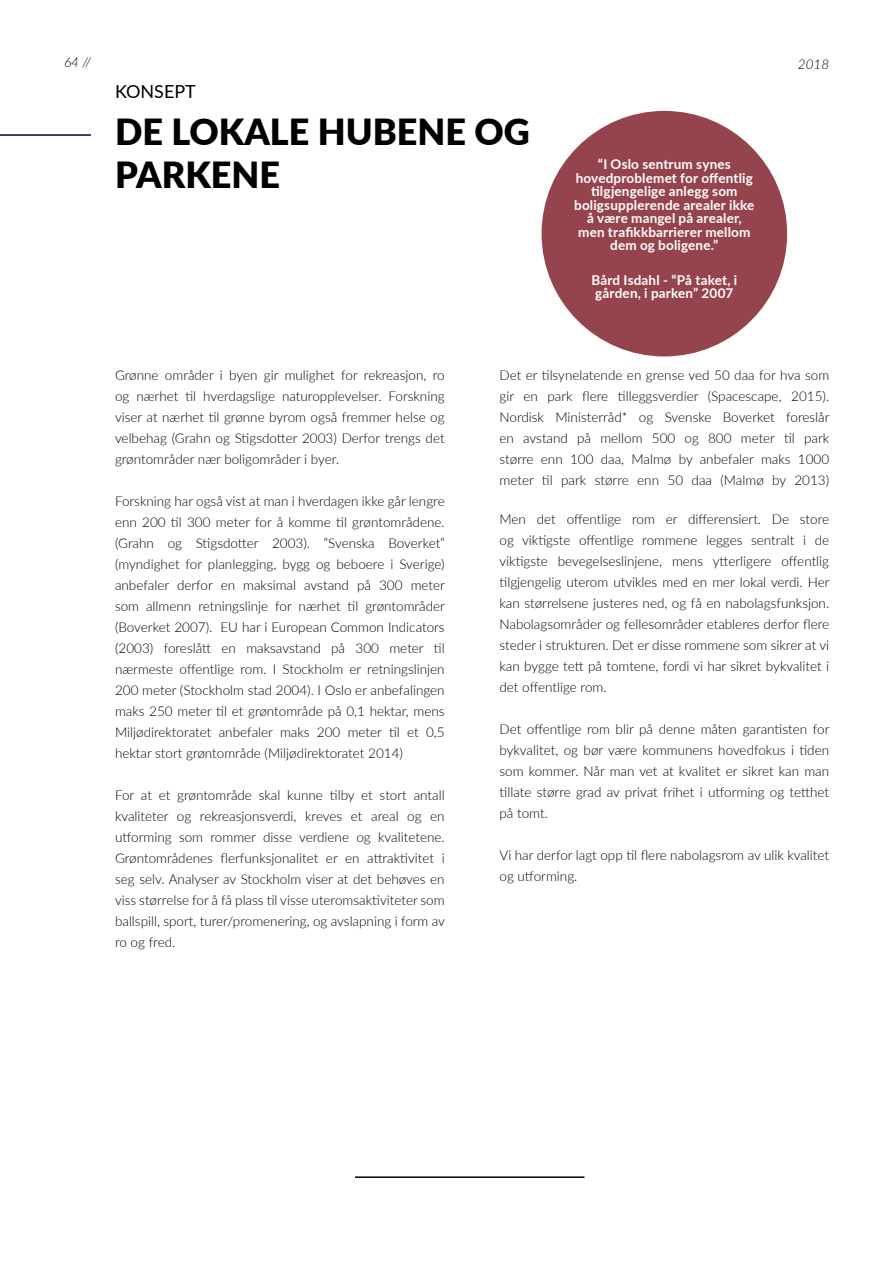
<style>
.page{position:relative;width:893px;height:1263px;background:#fff}
.page>*{position:absolute;margin:0;border:0;box-sizing:border-box;transform-origin:0 0}
.t1{font:900 36px/43.2px "Lato";color:#000}
.t2{font:18px "Lato";color:#000}
.t3{font:300 13.5px/21px "Lato";color:#000;text-align:justify}
.t4{font:700 13.5px/13.5px "Lato";letter-spacing:.01em;color:#fff;text-align:center}
.t5{font:italic 300 13.5px "Lato";color:#000}
</style>
<div class="page">
<hr style="left:355px;top:1176px;width:229px;height:2px;background:#000">
<div style="left:542px;top:111px;width:245px;height:245px;background:#95444e;border-radius:50%"></div>
<hr style="left:0;top:134px;width:91px;height:2px;background:#020444">
<p class="t5" style="left:64px;top:53px;width:28px">64 //</p>
<p class="t5" style="left:798px;top:54px;width:33px">2018</p>
<h2 class="t2" style="left:115px;top:79px;width:82px">KONSEPT</h2>
<h1 class="t1" style="left:115px;top:109px;width:416px">DE LOKALE HUBENE OG<br>PARKENE</h1>
<p class="t4" style="left:574px;top:157px;width:182px">“I Oslo sentrum synes hovedproblemet for offentlig tilgjengelige anlegg som boligsupplerende arealer ikke å være mangel på arealer, men trafikkbarrierer mellom dem og boligene.”</p>
<p class="t4" style="left:591px;top:273px;width:147px;text-align:left">Bård Isdahl - “På taket, i gården, i parken” 2007</p>
<p class="t3" style="left:115px;top:364px;width:331px">Grønne områder i byen gir mulighet for rekreasjon, ro og nærhet til hverdagslige naturopplevelser. Forskning viser at nærhet til grønne byrom også fremmer helse og velbehag (Grahn og Stigsdotter 2003) Derfor trengs det grøntområder nær boligområder i byer.</p>
<p class="t3" style="left:115px;top:490px;width:331px">Forskning har også vist at man i hverdagen ikke går lengre enn 200 til 300 meter for å komme til grøntområdene. (Grahn og Stigsdotter 2003). ”Svenska Boverket” (myndighet for planlegging, bygg og beboere i Sverige) anbefaler derfor en maksimal avstand på 300 meter som allmenn retningslinje for nærhet til grøntområder (Boverket 2007). EU har i European Common Indicators (2003) foreslått en maksavstand på 300 meter til nærmeste offentlige rom. I Stockholm er retningslinjen 200 meter (Stockholm stad 2004). I Oslo er anbefalingen maks 250 meter til et grøntområde på 0,1 hektar, mens Miljødirektoratet anbefaler maks 200 meter til et 0,5 hektar stort grøntområde (Miljødirektoratet 2014)</p>
<p class="t3" style="left:115px;top:784px;width:331px">For at et grøntområde skal kunne tilby et stort antall kvaliteter og rekreasjonsverdi, kreves et areal og en utforming som rommer disse verdiene og kvalitetene.<br>Grøntområdenes flerfunksjonalitet er en attraktivitet i seg selv. Analyser av Stockholm viser at det behøves en viss størrelse for å få plass til visse uteromsaktiviteter som ballspill, sport, turer/promenering, og avslapning i form av ro og fred.</p>
<p class="t3" style="left:499px;top:364px;width:331px">Det er tilsynelatende en grense ved 50 daa for hva som gir en park flere tilleggsverdier (Spacescape, 2015).<br>Nordisk Ministerråd* og Svenske Boverket foreslår en avstand på mellom 500 og 800 meter til park større enn 100 daa, Malmø by anbefaler maks 1000 meter til park større enn 50 daa (Malmø by 2013)</p>
<p class="t3" style="left:499px;top:508px;width:331px">Men det offentlige rom er differensiert. De store og viktigste offentlige rommene legges sentralt i de viktigste bevegelseslinjene, mens ytterligere offentlig tilgjengelig uterom utvikles med en mer lokal verdi. Her kan størrelsene justeres ned, og få en nabolagsfunksjon.<br>Nabolagsområder og fellesområder etableres derfor flere steder i strukturen. Det er disse rommene som sikrer at vi kan bygge tett på tomtene, fordi vi har sikret bykvalitet i det offentlige rom.</p>
<p class="t3" style="left:499px;top:718px;width:331px">Det offentlige rom blir på denne måten garantisten for bykvalitet, og bør være kommunens hovedfokus i tiden som kommer. Når man vet at kvalitet er sikret kan man tillate større grad av privat frihet i utforming og tetthet på tomt.</p>
<p class="t3" style="left:499px;top:844px;width:331px">Vi har derfor lagt opp til flere nabolagsrom av ulik kvalitet og utforming.</p>
</div>
